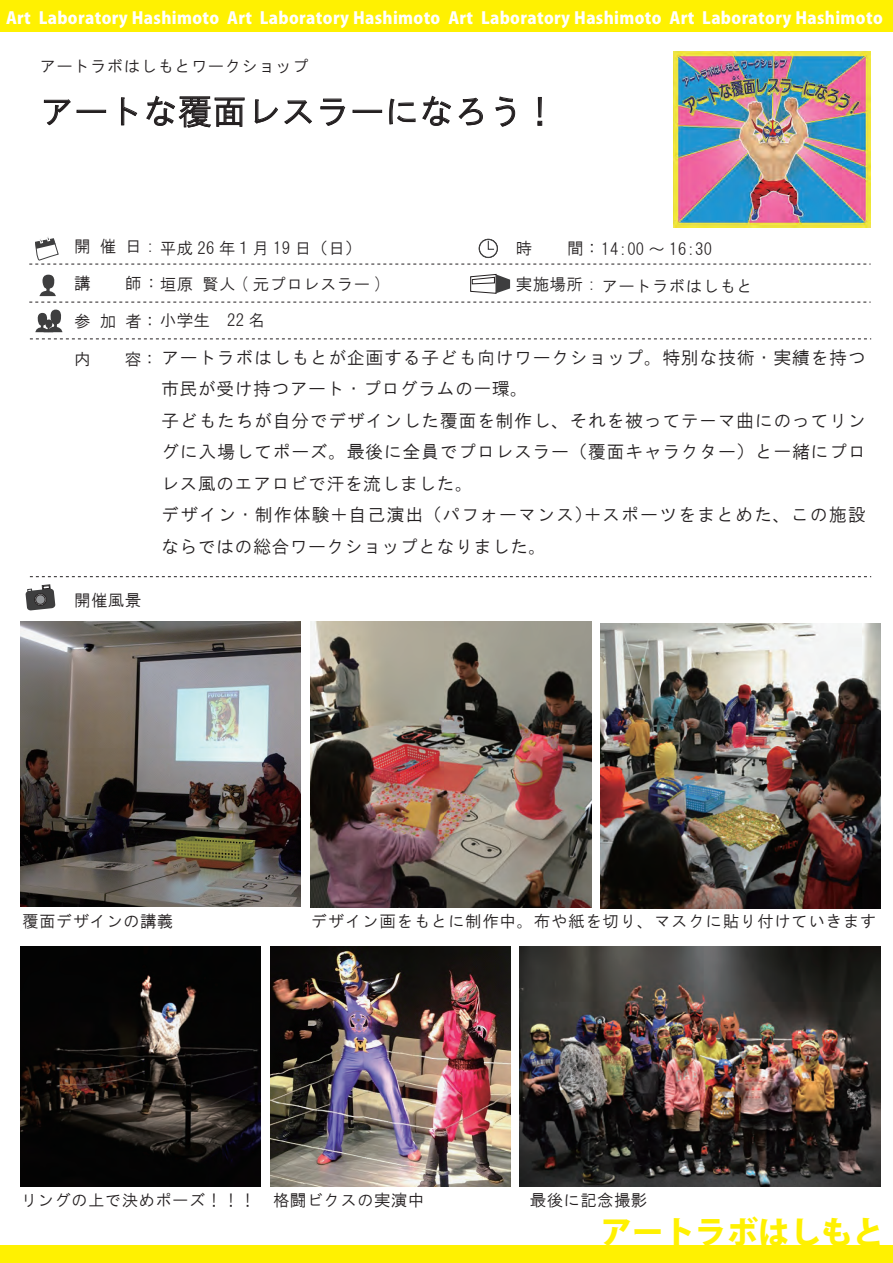
<style>
.page{position:relative;width:893px;height:1263px;background:#fff}
.page>*{position:absolute;margin:0;border:0;box-sizing:border-box;transform-origin:0 0}
.t1{font:34.5px "HG Gothic M";color:#231f20}
.t2{font:800 31.5px "Koz Go Pro";color:#fff101}
.t3{font:18px/31.5px "HG Gothic M";letter-spacing:.03em;color:#231f20}
.t4{font:16.5px "HG Gothic M";letter-spacing:.02em;color:#231f20}
.t5{font:800 16.5px "Koz Go Pro";letter-spacing:.02em;color:#fff}
.t6{font:16.5px "HG Gothic M";letter-spacing:.04em;color:#231f20}
.s1{font-size:16.5px}
</style>
<div class="page">
<img style="left:519px;top:947px;width:362px;height:239px">
<svg style="left:44px;top:99px;width:26px;height:26px"></svg>
<div style="left:77px;top:110px;width:29px;height:3px;border:1px solid #231f20"></div>
<svg style="left:121px;top:97px;width:16px;height:28px"></svg>
<svg style="left:146px;top:96px;width:99px;height:32px"></svg>
<svg style="left:255px;top:99px;width:23px;height:24px"></svg>
<svg style="left:284px;top:100px;width:28px;height:24px"></svg>
<svg style="left:320px;top:99px;width:25px;height:27px"></svg>
<div style="left:353px;top:110px;width:29px;height:3px;border:1px solid #231f20"></div>
<svg style="left:389px;top:99px;width:26px;height:25px"></svg>
<svg style="left:422px;top:96px;width:29px;height:30px"></svg>
<svg style="left:459px;top:98px;width:24px;height:27px"></svg>
<svg style="left:495px;top:97px;width:20px;height:30px"></svg>
<svg style="left:538px;top:97px;width:4px;height:29px"></svg>
<div style="left:0;top:1245px;width:893px;height:18px;background:#fff101"></div>
<div style="left:0;top:0;width:893px;height:31px;background:#fff101"></div>
<svg style="left:29px;top:302px;width:842px;height:1px"></svg>
<svg style="left:30px;top:339px;width:841px;height:1px"></svg>
<svg style="left:30px;top:576px;width:841px;height:1px"></svg>
<svg style="left:29px;top:237px;width:842px;height:28px"></svg>
<svg style="left:470px;top:274px;width:40px;height:20px"></svg>
<svg style="left:39px;top:275px;width:17px;height:21px"></svg>
<svg style="left:35px;top:310px;width:27px;height:22px"></svg>
<img style="left:20px;top:622px;width:281px;height:285px">
<img style="left:311px;top:622px;width:280px;height:286px">
<img style="left:600px;top:623px;width:281px;height:285px">
<img style="left:674px;top:52px;width:196px;height:175px">
<svg style="left:25px;top:584px;width:30px;height:27px"></svg>
<div style="left:35px;top:594px;width:10px;height:10px;background:#95979a;border-radius:50%"></div>
<div style="left:35px;top:594px;width:11px;height:11px;border:1px solid #231f20;border-radius:50%"></div>
<svg style="left:831px;top:790px;width:9px;height:5px"></svg>
<img style="left:20px;top:947px;width:240px;height:239px">
<img style="left:271px;top:947px;width:240px;height:239px">
<p class="t5" style="left:6px;top:7px;width:878px">Art Laboratory Hashimoto Art Laboratory Hashimoto Art Laboratory Hashimoto Art Laboratory Hashimoto</p>
<p class="t4" style="left:40px;top:58px;width:270px">アートラボはしもとワークショップ</p>
<h1 class="t1" style="left:40px;top:94px;width:519px">アートな覆面レスラーになろう！</h1>
<p class="t4" style="left:74px;top:238px;width:82px">開 催 日 :</p>
<p class="t4" style="left:74px;top:276px;width:310px">講 　師：垣原 賢人 ( 元プロレスラー )</p>
<p class="t4" style="left:516px;top:276px;width:81px">実施場所 :</p>
<p class="t4" style="left:74px;top:312px;width:192px">参 加 者：小学生　22 名</p>
<p class="t4" style="left:160px;top:240px;width:203px">平成 26 年１月 19 日（日）</p>
<p class="t4" style="left:516px;top:240px;width:18px">時</p>
<p class="t4" style="left:567px;top:241px;width:147px">間：14:00 ～ 16:30</p>
<p class="t4" style="left:602px;top:278px;width:153px">アートラボはしもと</p>
<p class="t3" style="left:161px;top:342px;width:706px;text-indent:-87px"><span class="s1">内　　容：</span>アートラボはしもとが企画する子ども向けワークショップ。特別な技術・実績を持つ市民が受け持つアート・プログラムの一環。<br>子どもたちが自分でデザインした覆面を制作し、それを被ってテ－マ曲にのってリングに入場してポーズ。最後に全員でプロレスラー（覆面キャラクター）と一緒にプロレス風のエアロビで汗を流しました。<br>デザイン・制作体験＋自己演出（パフォーマンス）＋スポーツをまとめた、この施設ならではの総合ワークショップとなりました。</p>
<p class="t4" style="left:74px;top:592px;width:68px">開催風景</p>
<p class="t4" style="left:22px;top:912px;width:153px">覆面デザインの講義</p>
<p class="t6" style="left:311px;top:912px;width:567px">デザイン画をもとに制作中。布や紙を切り、マスクに貼り付けていきます</p>
<p class="t4" style="left:21px;top:1191px;width:405px">リングの上で決めポーズ！！！ 格闘ビクスの実演中</p>
<p class="t4" style="left:530px;top:1191px;width:119px">最後に記念撮影</p>
<h2 class="t2" style="left:601px;top:1212px;width:285px">アートラボはしもと</h2>
</div>
